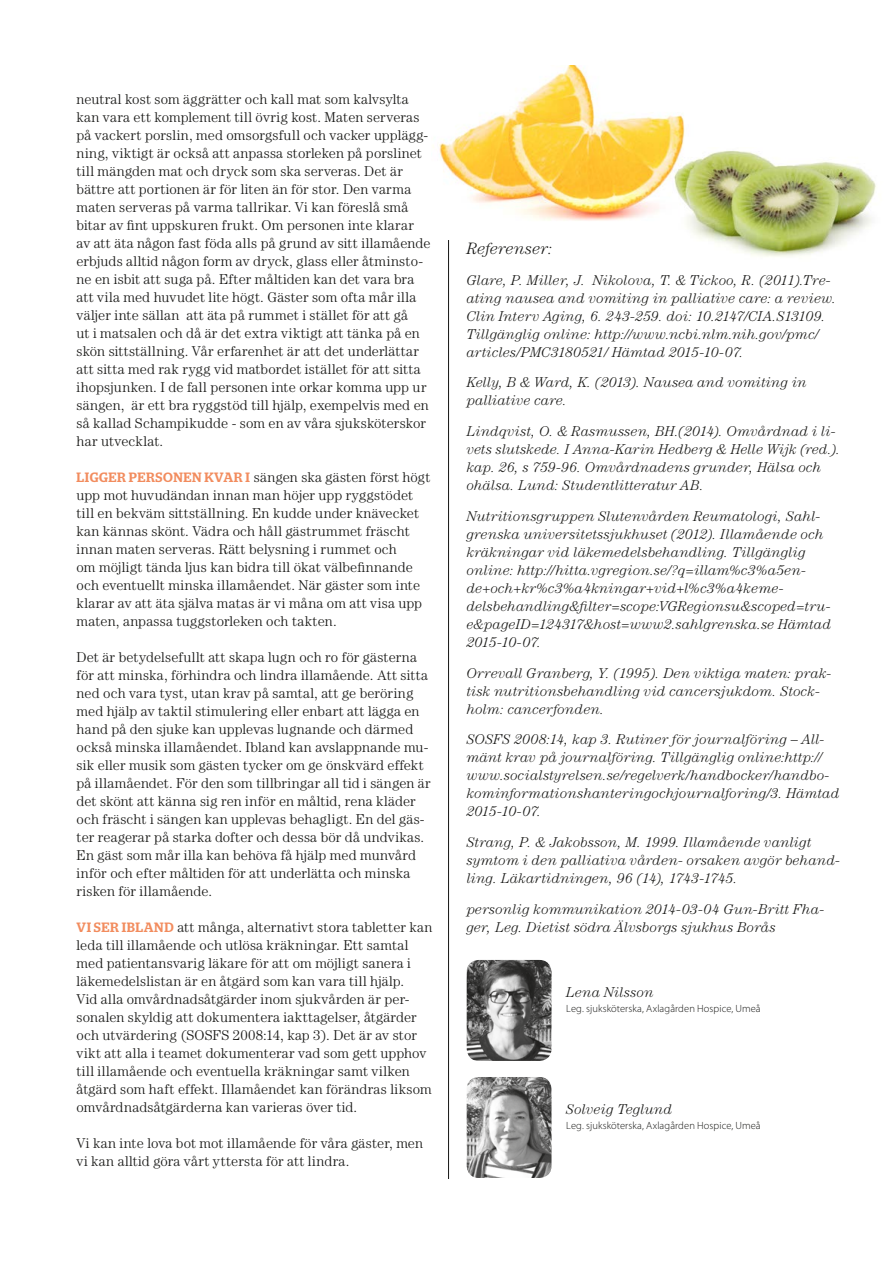
<style>
.page{position:relative;width:893px;height:1263px;background:#fff}
.page>*{position:absolute;margin:0;border:0;box-sizing:border-box;transform-origin:0 0}
.t1{font:italic 300 16.5px "Century Std";letter-spacing:.01em;color:#161614}
.t2{font:300 14.25px/18px "Century Std";letter-spacing:.01em;color:#161614}
.t3{font:italic 300 14.25px/18px "Century Std";letter-spacing:.01em;color:#161614}
.t4{font:italic 300 14.25px "Century";letter-spacing:.01em;color:#161614}
.t5{font:300 10.5px "Myriad Pro";letter-spacing:.005em;color:#161614}
.s1{font-family:"Stag";font-weight:500;font-size:13.5px;color:#f28c5e}
</style>
<div class="page">
<hr style="left:448px;top:240px;width:1px;height:939px;background:#161614">
<img style="left:467px;top:1077px;width:84px;height:101px">
<img style="left:467px;top:960px;width:84px;height:101px">
<img style="left:690px;top:150px;width:186px;height:107px">
<img style="left:433px;top:66px;width:260px;height:162px">
<p class="t2" style="left:77px;top:90px;width:355px">neutral kost som äggrätter och kall mat som kalvsylta kan vara ett komplement till övrig kost. Maten serveras på vackert porslin, med omsorgsfull och vacker upplägg&shy;ning, viktigt är också att anpassa storleken på porslinet till mängden mat och dryck som ska serveras. Det är bättre att portionen är för liten än för stor. Den varma maten serveras på varma tallrikar. Vi kan föreslå små bitar av fint uppskuren frukt. Om personen inte klarar av att äta någon fast föda alls på grund av sitt illamående erbjuds alltid någon form av dryck, glass eller åtminsto&shy;ne en isbit att suga på. Efter måltiden kan det vara bra att vila med huvudet lite högt. Gäster som ofta mår illa väljer inte sällan att äta på rummet i stället för att gå<br>ut i matsalen och då är det extra viktigt att tänka på en skön sittställning. Vår erfarenhet är att det underlättar att sitta med rak rygg vid matbordet istället för att sitta ihopsjunken. I de fall personen inte orkar komma upp ur sängen, är ett bra ryggstöd till hjälp, exempelvis med en så kallad Schampikudde - som en av våra sjuksköterskor har utvecklat.</p>
<p class="t2" style="left:77px;top:468px;width:355px"><span class="s1">LIGGER PERSONEN KVAR I</span> sängen ska gästen först högt upp mot huvudändan innan man höjer upp ryggstödet till en bekväm sittställning. En kudde under knävecket kan kännas skönt. Vädra och håll gästrummet fräscht innan maten serveras. Rätt belysning i rummet och<br>om möjligt tända ljus kan bidra till ökat välbefinnande och eventuellt minska illamåendet. När gäster som inte klarar av att äta själva matas är vi måna om att visa upp maten, anpassa tuggstorleken och takten.</p>
<p class="t2" style="left:77px;top:648px;width:356px">Det är betydelsefullt att skapa lugn och ro för gästerna för att minska, förhindra och lindra illamående. Att sitta ned och vara tyst, utan krav på samtal, att ge beröring med hjälp av taktil stimulering eller enbart att lägga en hand på den sjuke kan upplevas lugnande och därmed också minska illamåendet. Ibland kan avslappnande mu&shy;sik eller musik som gästen tycker om ge önskvärd effekt på illamåendet. För den som tillbringar all tid i sängen är det skönt att känna sig ren inför en måltid, rena kläder och fräscht i sängen kan upplevas behagligt. En del gäs&shy;ter reagerar på starka dofter och dessa bör då undvikas.<br>En gäst som mår illa kan behöva få hjälp med munvård inför och efter måltiden för att underlätta och minska risken för illamående.</p>
<p class="t2" style="left:77px;top:918px;width:357px"><span class="s1">VI SER IBLAND</span> att många, alternativt stora tabletter kan leda till illamående och utlösa kräkningar. Ett samtal med patientansvarig läkare för att om möjligt sanera i läkemedelslistan är en åtgärd som kan vara till hjälp.<br>Vid alla omvårdnadsåtgärder inom sjukvården är per&shy;sonalen skyldig att dokumentera iakttagelser, åtgärder och utvärdering (SOSFS 2008:14, kap 3). Det är av stor vikt att alla i teamet dokumenterar vad som gett upphov till illamående och eventuella kräkningar samt vilken åtgärd som haft effekt. Illamåendet kan förändras liksom omvårdnadsåtgärderna kan varieras över tid.</p>
<p class="t2" style="left:77px;top:1134px;width:348px">Vi kan inte lova bot mot illamående för våra gäster, men vi kan alltid göra vårt yttersta för att lindra.</p>
<p class="t1" style="left:467px;top:239px;width:87px">Referenser:</p>
<p class="t3" style="left:467px;top:271px;width:371px">Glare, P. Miller, J. Nikolova, T. &amp; Tickoo, R. (2011).Tre&shy;ating nausea and vomiting in palliative care: a review.<br>Clin Interv Aging, 6. 243-259. doi: 10.2147/CIA.S13109.<br>Tillgänglig online: http://www.ncbi.nlm.nih.gov/pmc/ articles/PMC3180521/ Hämtad 2015-10-07.</p>
<p class="t3" style="left:467px;top:373px;width:341px">Kelly, B &amp; Ward, K. (2013). Nausea and vomiting in palliative care.</p>
<p class="t3" style="left:467px;top:422px;width:375px">Lindqvist, O. &amp; Rasmussen, BH.(2014). Omvårdnad i li&shy;vets slutskede. I Anna-Karin Hedberg &amp; Helle Wijk (red.). kap. 26, s 759-96. Omvårdnadens grunder, Hälsa och ohälsa. Lund: Studentlitteratur AB.</p>
<p class="t3" style="left:467px;top:507px;width:366px">Nutritionsgruppen Slutenvården Reumatologi, Sahl&shy;grenska universitetssjukhuset (2012). Illamående och kräkningar vid läkemedelsbehandling. Tillgänglig online: http://hitta.vgregion.se/?q=illam%c3%a5en&shy;de+och+kr%c3%a4kningar+vid+l%c3%a4keme&shy;delsbehandling&amp;filter=scope:VGRegionsu&amp;scoped=tru&shy;e&amp;pageID=124317&amp;host=www2.sahlgrenska.se Hämtad 2015-10-07.</p>
<p class="t3" style="left:467px;top:663px;width:366px">Orrevall Granberg, Y. (1995). Den viktiga maten: prak&shy;tisk nutritionsbehandling vid cancersjukdom. Stock&shy;holm: cancerfonden.</p>
<p class="t3" style="left:467px;top:730px;width:374px">SOSFS 2008:14, kap 3. Rutiner för journalföring – All&shy;mänt krav på journalföring. Tillgänglig online:http:// www.socialstyrelsen.se/regelverk/handbocker/handbo&shy;kominformationshanteringochjournalforing/3. Hämtad 2015-10-07.</p>
<p class="t3" style="left:467px;top:833px;width:375px">Strang, P. &amp; Jakobsson, M. 1999. Illamående vanligt symtom i den palliativa vården- orsaken avgör behand&shy;ling. Läkartidningen, 96 (14), 1743-1745.</p>
<p class="t3" style="left:467px;top:900px;width:359px">personlig kommunikation 2014-03-04 Gun-Britt Fha&shy;ger, Leg. Dietist södra Älvsborgs sjukhus Borås</p>
<p class="t4" style="left:566px;top:984px;width:89px">Lena Nilsson</p>
<p class="t5" style="left:566px;top:1002px;width:196px">Leg. sjuksköterska, Axlagården Hospice, Umeå</p>
<p class="t4" style="left:566px;top:1101px;width:108px">Solveig Teglund</p>
<p class="t5" style="left:566px;top:1119px;width:196px">Leg. sjuksköterska, Axlagården Hospice, Umeå</p>
</div>
